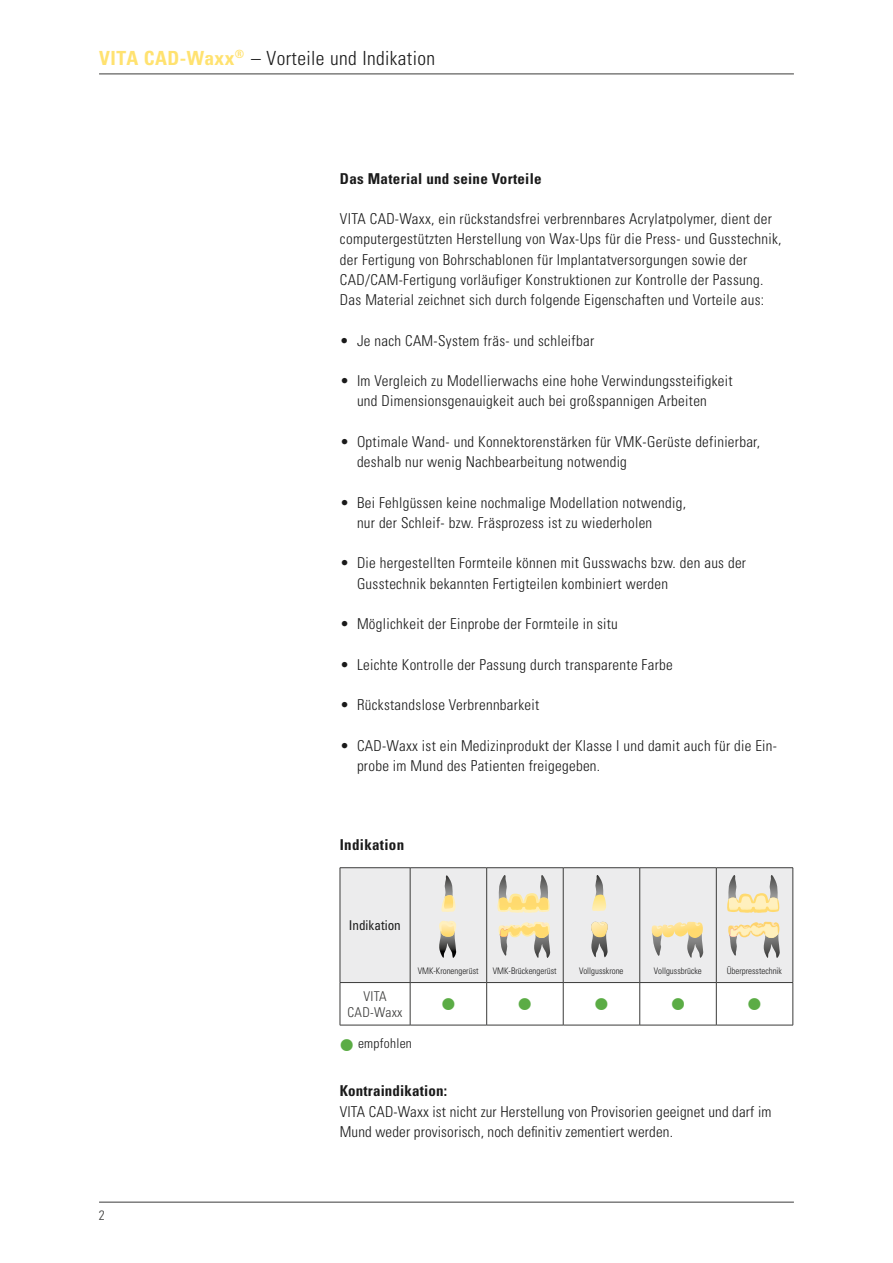
<style>
.page{position:relative;width:893px;height:1263px;background:#fff}
.page>*{position:absolute;margin:0;border:0;box-sizing:border-box;transform-origin:0 0}
.t1{font:300 condensed 19.5px "Univers";letter-spacing:.02em;color:#1a1a1a}
.t2{font:300 condensed 15px/20.2px "Univers LT";letter-spacing:.02em;color:#1a1a1a}
.t3{font:700 condensed 15px "Univers LT";letter-spacing:.02em;color:#1a1a1a}
.t4{font:300 condensed 13.5px/16.5px "Univers LT";letter-spacing:.02em;color:#3b3b3a;text-align:center}
.t5{font:condensed 13.5px "Univers LT";color:#1a1a1a}
.t6{font:300 condensed 13.5px "Univers LT";letter-spacing:.02em;color:#1a1a1a}
.t7{font:300 condensed 13.5px "Univers";color:#3b3b3a}
.t8{font:300 condensed 9px "Univers LT";color:#1a1a1a}
.s1{font-weight:700;color:#ffe270}
</style>
<div class="page">
<hr style="left:99px;top:1202px;width:695px;height:1px;background:#3b3b3a">
<hr style="left:99px;top:74px;width:695px;height:1px;background:#3b3b3a">
<div style="left:341px;top:868px;width:452px;height:114px;background:#ececed"></div>
<hr style="left:340px;top:867px;width:70px;height:1px;background:#3b3b3a">
<hr style="left:340px;top:868px;width:1px;height:114px;background:#3b3b3a">
<hr style="left:410px;top:867px;width:77px;height:1px;background:#3b3b3a">
<hr style="left:410px;top:868px;width:1px;height:114px;background:#3b3b3a">
<hr style="left:487px;top:867px;width:76px;height:1px;background:#3b3b3a">
<hr style="left:486px;top:868px;width:1px;height:114px;background:#3b3b3a">
<hr style="left:563px;top:867px;width:77px;height:1px;background:#3b3b3a">
<hr style="left:563px;top:868px;width:1px;height:114px;background:#3b3b3a">
<hr style="left:640px;top:867px;width:76px;height:1px;background:#3b3b3a">
<hr style="left:639px;top:868px;width:1px;height:114px;background:#3b3b3a">
<hr style="left:716px;top:867px;width:77px;height:1px;background:#3b3b3a">
<hr style="left:716px;top:868px;width:1px;height:114px;background:#3b3b3a">
<hr style="left:793px;top:868px;width:1px;height:114px;background:#3b3b3a">
<hr style="left:340px;top:982px;width:70px;height:1px;background:#3b3b3a">
<hr style="left:340px;top:983px;width:1px;height:42px;background:#3b3b3a">
<hr style="left:410px;top:982px;width:77px;height:1px;background:#3b3b3a">
<hr style="left:410px;top:983px;width:1px;height:42px;background:#3b3b3a">
<hr style="left:487px;top:982px;width:76px;height:1px;background:#3b3b3a">
<hr style="left:486px;top:983px;width:1px;height:42px;background:#3b3b3a">
<hr style="left:563px;top:982px;width:77px;height:1px;background:#3b3b3a">
<hr style="left:563px;top:983px;width:1px;height:42px;background:#3b3b3a">
<hr style="left:640px;top:982px;width:76px;height:1px;background:#3b3b3a">
<hr style="left:639px;top:983px;width:1px;height:42px;background:#3b3b3a">
<hr style="left:716px;top:982px;width:77px;height:1px;background:#3b3b3a">
<hr style="left:716px;top:983px;width:1px;height:42px;background:#3b3b3a">
<hr style="left:793px;top:983px;width:1px;height:42px;background:#3b3b3a">
<hr style="left:340px;top:1025px;width:70px;height:1px;background:#3b3b3a">
<hr style="left:410px;top:1025px;width:77px;height:1px;background:#3b3b3a">
<hr style="left:487px;top:1025px;width:76px;height:1px;background:#3b3b3a">
<hr style="left:563px;top:1025px;width:77px;height:1px;background:#3b3b3a">
<hr style="left:640px;top:1025px;width:76px;height:1px;background:#3b3b3a">
<hr style="left:716px;top:1025px;width:77px;height:1px;background:#3b3b3a">
<svg style="left:441px;top:875px;width:15px;height:37px"></svg>
<svg style="left:439px;top:921px;width:17px;height:37px"></svg>
<svg style="left:497px;top:875px;width:53px;height:38px;background:#e3d8b3"></svg>
<svg style="left:592px;top:875px;width:14px;height:36px"></svg>
<svg style="left:498px;top:922px;width:52px;height:36px;background:#dad0b4"></svg>
<svg style="left:591px;top:921px;width:17px;height:36px"></svg>
<svg style="left:651px;top:922px;width:52px;height:36px;background:#dbd1b4"></svg>
<svg style="left:728px;top:922px;width:52px;height:36px;background:#dad1bc"></svg>
<svg style="left:727px;top:875px;width:52px;height:38px;background:#e3dabd"></svg>
<h1 class="t1" style="left:99px;top:46px;width:337px"><span class="s1">VITA CAD-Waxx</span><sup>®</sup> – Vorteile und Indikation</h1>
<p class="t3" style="left:340px;top:169px;width:203px">Das Material und seine Vorteile</p>
<p class="t2" style="left:340px;top:209px;width:443px">VITA CAD-Waxx, ein rückstandsfrei verbrennbares Acrylatpolymer, dient der computergestützten Herstellung von Wax-Ups für die Press- und Gusstechnik, der Fertigung von Bohrschablonen für Implantatversorgungen sowie der CAD/CAM-Fertigung vorläufiger Konstruktionen zur Kontrolle der Passung.<br>Das Material zeichnet sich durch folgende Eigenschaften und Vorteile aus:</p>
<p class="t2" style="left:340px;top:330px;width:256px">• Je nach CAM-System fräs- und schleifbar</p>
<p class="t2" style="left:340px;top:371px;width:394px;text-align:center">• Im Vergleich zu Modellierwachs eine hohe Verwindungssteifigkeit und Dimensionsgenauigkeit auch bei großspannigen Arbeiten</p>
<p class="t2" style="left:357px;top:431px;width:405px;text-indent:-17px">• Optimale Wand- und Konnektorenstärken für VMK-Gerüste definierbar, deshalb nur wenig Nachbearbeitung notwendig</p>
<p class="t2" style="left:357px;top:492px;width:331px;text-indent:-17px">• Bei Fehlgüssen keine nochmalige Modellation notwendig, nur der Schleif- bzw. Fräsprozess ist zu wiederholen</p>
<p class="t2" style="left:357px;top:553px;width:391px;text-indent:-17px">• Die hergestellten Formteile können mit Gusswachs bzw. den aus der<br>Gusstechnik bekannten Fertigteilen kombiniert werden</p>
<p class="t2" style="left:340px;top:614px;width:279px">• Möglichkeit der Einprobe der Formteile in situ</p>
<p class="t2" style="left:340px;top:654px;width:334px">• Leichte Kontrolle der Passung durch transparente Farbe</p>
<p class="t2" style="left:340px;top:695px;width:201px">• Rückstandslose Verbrennbarkeit</p>
<p class="t2" style="left:357px;top:735px;width:421px;text-indent:-17px">• CAD-Waxx ist ein Medizinprodukt der Klasse I und damit auch für die Ein&shy;probe im Mund des Patienten freigegeben.</p>
<p class="t3" style="left:340px;top:835px;width:66px">Indikation</p>
<p class="t5" style="left:349px;top:917px;width:54px">Indikation</p>
<p class="t4" style="left:348px;top:988px;width:56px">VITA<br>CAD-Waxx</p>
<p class="t8" style="left:418px;top:965px;width:62px">VMK-Kronengerüst</p>
<p class="t8" style="left:493px;top:965px;width:65px">VMK-Brückengerüst</p>
<p class="t8" style="left:579px;top:965px;width:46px">Vollgusskrone</p>
<p class="t8" style="left:654px;top:965px;width:49px">Vollgussbrücke</p>
<p class="t8" style="left:727px;top:965px;width:57px">Überpresstechnik</p>
<p class="t7" style="left:99px;top:1207px;width:7px">2</p>
<p class="t6" style="left:358px;top:1035px;width:55px">empfohlen</p>
<p class="t3" style="left:340px;top:1082px;width:109px">Kontraindikation:</p>
<p class="t2" style="left:340px;top:1101px;width:433px">VITA CAD-Waxx ist nicht zur Herstellung von Provisorien geeignet und darf im<br>Mund weder provisorisch, noch definitiv zementiert werden.</p>
</div>
